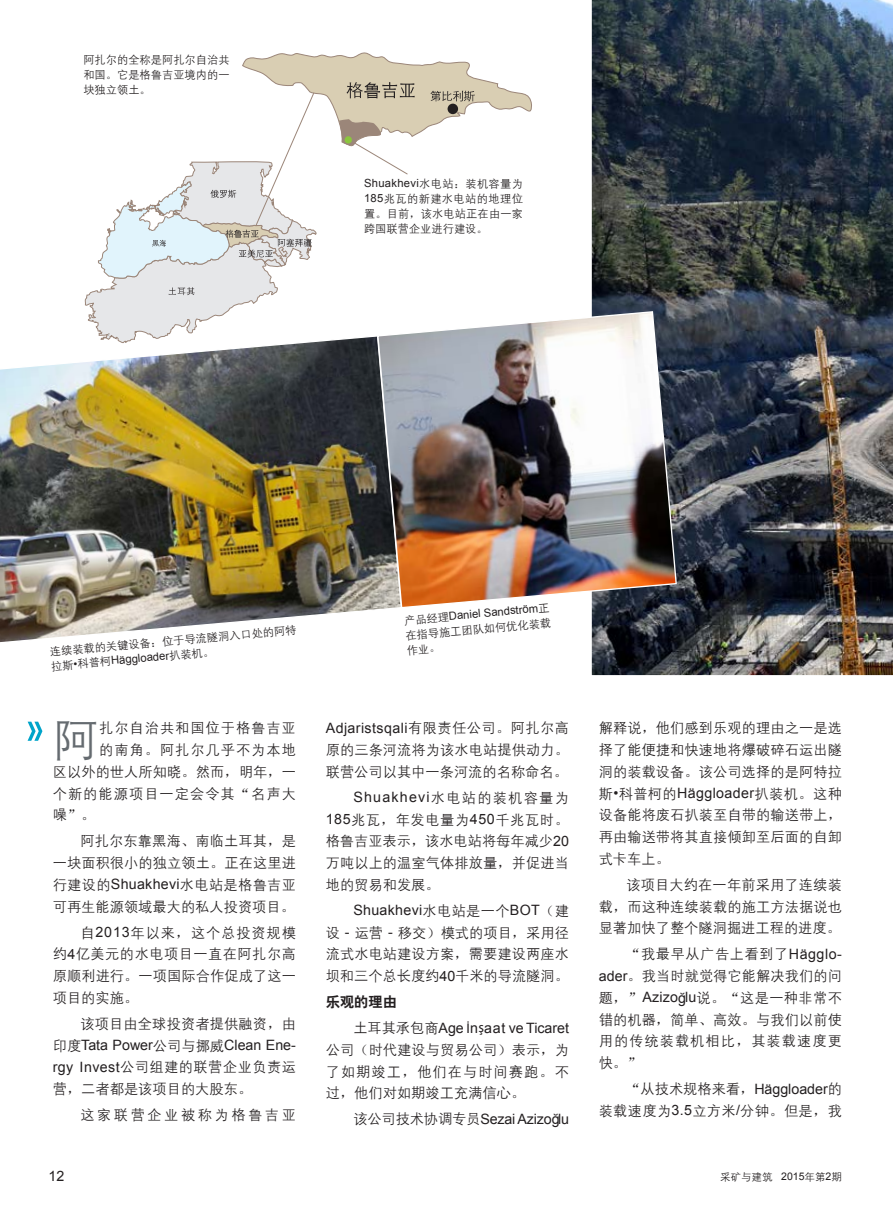
<style>
.page{position:relative;width:893px;height:1212px;background:#fff}
.page>*{position:absolute;margin:0;border:0;box-sizing:border-box;transform-origin:0 0}
.特集_赤松本文e{font:46.35px "H Yg 2 gj";color:#656b70}
.特集_赤松本文e-2{font:14.25px/21.8px "H Yg 2 gj";letter-spacing:.005em;color:#231f20;text-align:justify}
.特集_赤松本文e-3{font:14.25px "H Yg 2 gj";letter-spacing:.065em;color:#231f20}
.特集_赤松本文e-4{font:14.25px "Arial";letter-spacing:-.01em;color:#231f20}
.特集_赤松本文e-5{font:14.25px "H Yg 2 gj";letter-spacing:.07em;color:#231f20}
.特集_赤松本文e-6{font:14.25px "H Yg 2 gj";letter-spacing:.175em;color:#231f20}
.特集_赤松本文e-7{font:14.25px "H Yb 2 gj";color:#231f20}
.特集_赤松本文e-8{font:14.25px "Sim Sun";color:#231f20}
.Captions{font:11.25px/15px "H Yg 2 gj";color:#231f20;text-align:justify}
.t1{font:10.5px "H Yg 2 gj";color:#231f20}
.s1{font-family:"Sim Sun"}
.s2{font-family:"Arial"}
.s3{font-family:"H Yg 2 gj"}
.s4{font-family:"Myriad Pro"}
</style>
<div class="page">
<img style="left:591px;top:0;width:302px;height:676px">
<svg style="left:85px;top:52px;width:447px;height:282px"></svg>
<div style="left:345px;top:136px;width:7px;height:8px;background:#8bc63e;border-radius:50%"></div>
<img style="left:0;top:334px;width:377px;height:309px">
<img style="left:376px;top:310px;width:302px;height:299px">
<svg style="left:28px;top:722px;width:14px;height:19px"></svg>
<p class="Captions" style="left:83px;top:52px;width:148px">阿扎尔的全称是阿扎尔自治共和国<span class="s1">。</span>它是格鲁吉亚境内的一块独立领土<span class="s1">。</span></p>
<p class="Captions" style="left:364px;top:176px;width:161px"><span class="s2">Shuakhevi</span>水电站<span class="s1">：</span>装机容量为<span class="s2">185</span>兆瓦的新建水电站的地理位置<span class="s1">。</span>目前<span class="s1">，</span>该水电站正在由一家跨国联营企业进行建设<span class="s1">。</span></p>
<p class="Captions" style="left:49px;top:644px;width:249px;rotate:-5deg">连续装载的关键设备<span class="s1">：</span>位于导流隧洞入口处的阿特拉斯<span class="s2">•</span>科普柯<span class="s2">Häggloader</span>扒装机<span class="s1">。</span></p>
<p class="特集_赤松本文e" style="left:53px;top:717px;width:48px">阿</p>
<p class="特集_赤松本文e-3" style="left:99px;top:721px;width:198px">扎尔自治共和国位于格鲁吉亚</p>
<p class="特集_赤松本文e-3" style="left:99px;top:743px;width:198px">的南角<span class="s1">。</span>阿扎尔几乎不为本地</p>
<p class="特集_赤松本文e-2" style="left:53px;top:761px;width:245px">区以外的世人所知晓<span class="s1">。</span>然而<span class="s1">，</span>明年<span class="s1">，</span>一</p>
<p class="特集_赤松本文e-5" style="left:53px;top:786px;width:245px">个新的能源项目一定会令其<span class="s1">“</span>名声大</p>
<p class="特集_赤松本文e-8" style="left:53px;top:808px;width:44px"><span class="s3">噪</span>”。</p>
<p class="特集_赤松本文e-2" style="left:53px;top:830px;width:245px;text-indent:28px">阿扎尔东靠黑海<span class="s1">、</span>南临土耳其<span class="s1">，</span>是一块面积很小的独立领土<span class="s1">。</span>正在这里进行建设的<span class="s2">Shuakhevi</span>水电站是格鲁吉亚可再生能源领域最大的私人投资项目<span class="s1">。</span></p>
<p class="特集_赤松本文e-2" style="left:53px;top:921px;width:245px;text-indent:28px">自<span class="s2">2013</span>年以来<span class="s1">，</span>这个总投资规模约<span class="s2">4</span>亿美元的水电项目一直在阿扎尔高原顺利进行<span class="s1">。</span>一项国际合作促成了这一项目的实施<span class="s1">。</span></p>
<p class="特集_赤松本文e-2" style="left:53px;top:1013px;width:245px;text-indent:28px">该项目由全球投资者提供融资<span class="s1">，</span>由印度<span class="s2">Tata Power</span>公司与挪威<span class="s2">Clean Ene&shy;rgy Invest</span>公司组建的联营企业负责运营<span class="s1">，</span>二者都是该项目的大股东<span class="s1">。</span></p>
<p class="特集_赤松本文e-6" style="left:80px;top:1108px;width:217px">这家联营企业被称为格鲁吉亚</p>
<p class="Captions" style="left:403px;top:613px;width:148px;rotate:-5deg">产品经理<span class="s2">Daniel Sandström</span>正在指导施工团队如何优化装载作业<span class="s1">。</span></p>
<p class="特集_赤松本文e-2" style="left:326px;top:718px;width:245px"><span class="s2">Adjaristsqali</span>有限责任公司<span class="s1">。</span>阿扎尔高原的三条河流将为该水电站提供动力<span class="s1">。</span>联营公司以其中一条河流的名称命名<span class="s1">。</span></p>
<p class="特集_赤松本文e-2" style="left:326px;top:787px;width:245px;text-indent:28px"><span class="s2">Shuakhevi</span>水电站的装机容量为<span class="s2">185</span>兆瓦<span class="s1">，</span>年发电量为<span class="s2">450</span>千兆瓦时<span class="s1">。</span>格鲁吉亚表示<span class="s1">，</span>该水电站将每年减少<span class="s2">20</span>万吨以上的温室气体排放量<span class="s1">，</span>并促进当地的贸易和发展<span class="s1">。</span></p>
<p class="特集_赤松本文e-2" style="left:326px;top:900px;width:245px;text-indent:28px"><span class="s2">Shuakhevi</span>水电站是一个<span class="s2">BOT</span><span class="s1">（</span>建设 <span class="s2">-</span> 运营 <span class="s2">-</span> 移交<span class="s1">）</span>模式的项目<span class="s1">，</span>采用径流式水电站建设方案<span class="s1">，</span>需要建设两座水坝和三个总长度约<span class="s2">40</span>千米的导流隧洞<span class="s1">。</span></p>
<p class="特集_赤松本文e-7" style="left:326px;top:995px;width:73px">乐观的理由</p>
<p class="特集_赤松本文e-2" style="left:326px;top:1017px;width:245px;text-indent:28px">土耳其承包商<span class="s2">Age</span> <span class="s4">İ</span><span class="s2">n</span><span class="s4">ş</span><span class="s2">aat ve Ticaret</span>公司<span class="s1">（</span>时代建设与贸易公司<span class="s1">）</span>表示<span class="s1">，</span>为了如期竣工<span class="s1">，</span>他们在与时间赛跑<span class="s1">。</span>不过<span class="s1">，</span>他们对如期竣工充满信心<span class="s1">。</span></p>
<p class="特集_赤松本文e-4" style="left:353px;top:1109px;width:217px"><span class="s3">该公司技术协调专员</span>Sezai Azizog˘lu</p>
<p class="特集_赤松本文e-2" style="left:599px;top:717px;width:245px">解释说<span class="s1">，</span>他们感到乐观的理由之一是选择了能便捷和快速地将爆破碎石运出隧洞的装载设备<span class="s1">。</span>该公司选择的是阿特拉斯<span class="s2">•</span>科普柯的<span class="s2">Häggloader</span>扒装机<span class="s1">。</span>这种设备能将废石扒装至自带的输送带上<span class="s1">，</span>再由输送带将其直接倾卸至后面的自卸式卡车上<span class="s1">。</span></p>
<p class="特集_赤松本文e-2" style="left:599px;top:874px;width:245px;text-indent:28px">该项目大约在一年前采用了连续装载<span class="s1">，</span>而这种连续装载的施工方法据说也显著加快了整个隧洞掘进工程的进度<span class="s1">。</span></p>
<p class="特集_赤松本文e-2" style="left:599px;top:943px;width:245px;text-indent:28px"><span class="s1">“</span>我最早从广告上看到了<span class="s2">Hägglo&shy;ader</span><span class="s1">。</span>我当时就觉得它能解决我们的问题<span class="s1">，”</span><span class="s2">Azizog˘lu</span>说<span class="s1">。“</span>这是一种非常不错的机器<span class="s1">，</span>简单<span class="s1">、</span>高效<span class="s1">。</span>与我们以前使用的传统装载机相比<span class="s1">，</span>其装载速度更快<span class="s1">。”</span></p>
<p class="特集_赤松本文e-2" style="left:599px;top:1079px;width:245px;line-height:21.1px;text-align:right"><span class="s1">“</span>从技术规格来看<span class="s1">，</span><span class="s2">Häggloader</span>的<br>装载速度为<span class="s2">3.5</span>立方米<span class="s2">/</span>分钟<span class="s1">。</span>但是<span class="s1">，</span>我</p>
<p class="特集_赤松本文e-4" style="left:48px;top:1166px;width:17px">12</p>
<p class="t1" style="left:720px;top:1171px;width:123px">采矿与建筑 <span class="s2">2015</span>年第<span class="s2">2</span>期</p>
</div>
